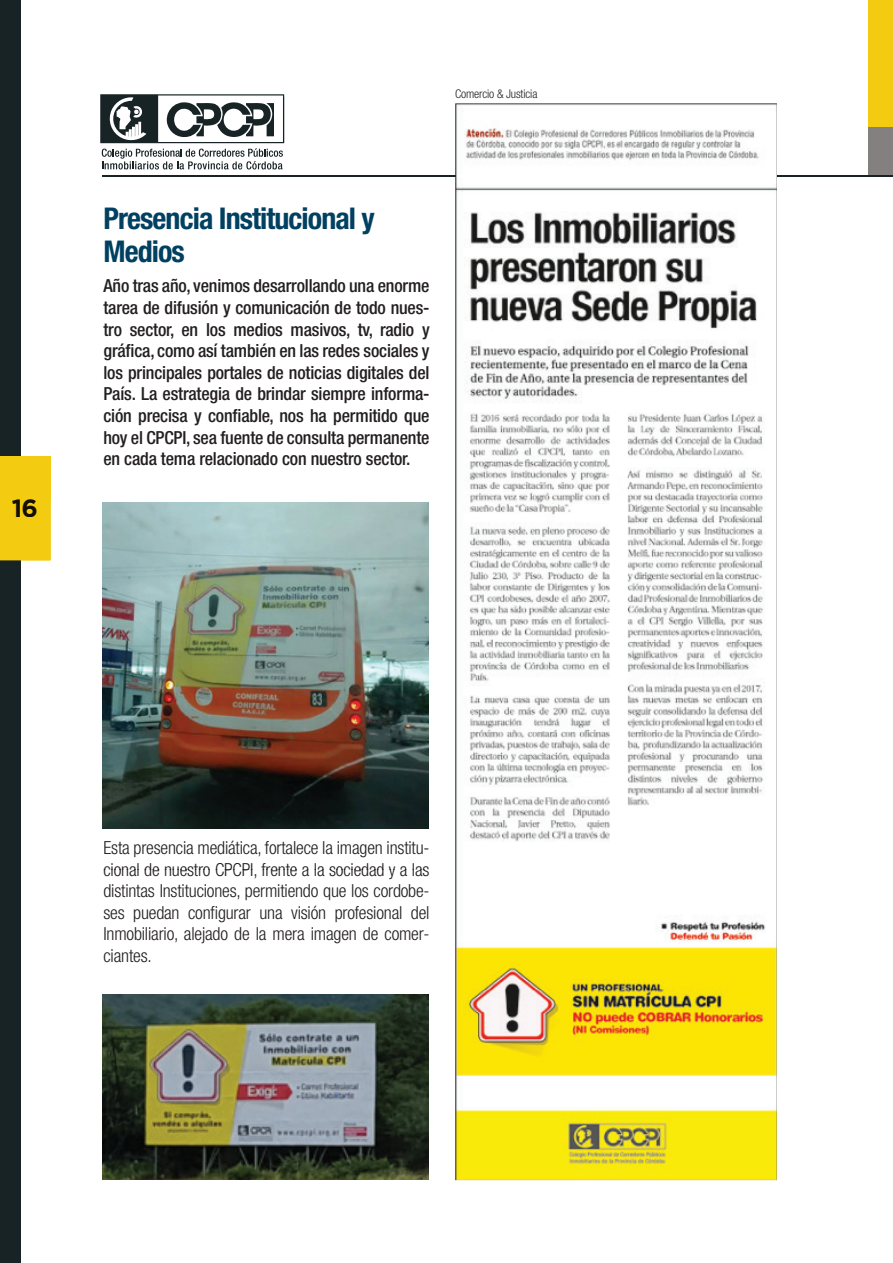
<style>
.page{position:relative;width:893px;height:1263px;background:#fff}
.page>*{position:absolute;margin:0;border:0;box-sizing:border-box;transform-origin:0 0}
.t1{font:700 condensed 30px/33px "Helvetica Neue LT Std";letter-spacing:-.03em;color:#004061}
.t2{font:700 24.9px "Gotham";color:#150f00}
.t3{font:500 condensed 18px/21.6px "Helvetica Neue LT Std";letter-spacing:-.01em;color:#231f20;text-align:justify}
.t4{font:300 condensed 18px/21.6px "Helvetica Neue LT Std";letter-spacing:-.01em;color:#231f20;text-align:justify}
.t5{font:300 condensed 12px "Helvetica Neue LT Std";letter-spacing:-.01em;color:#231f20}
</style>
<div class="page">
<div style="left:868px;top:0;width:25px;height:176px;background:#f3cc12"></div>
<div style="left:868px;top:127px;width:25px;height:49px;background:#858080"></div>
<div style="left:0;top:0;width:20px;height:1263px;background:#182326"></div>
<svg style="left:100px;top:94px;width:184px;height:75px"></svg>
<div style="left:0;top:456px;width:51px;height:104px;background:#f3cc12"></div>
<hr style="left:102px;top:175px;width:791px;height:2px;background:#182326">
<svg style="left:20px;top:502px;width:409px;height:367px"></svg>
<svg style="left:20px;top:502px;width:31px;height:58px"></svg>
<div style="left:12px;top:502px;width:24px;height:15px;background:#f3cc12"></div>
<div style="left:104px;top:841px;width:319px;height:16px;background:#fff"></div>
<div style="left:104px;top:862px;width:325px;height:7px;background:#fff"></div>
<img style="left:103px;top:503px;width:325px;height:325px">
<img style="left:103px;top:995px;width:325px;height:185px">
<img style="left:455px;top:103px;width:322px;height:1077px">
<img style="left:455px;top:175px;width:322px;height:2px">
<h2 class="t2" style="left:12px;top:491px;width:28px">16</h2>
<p class="t5" style="left:455px;top:87px;width:84px">Comercio &amp; Justicia</p>
<h1 class="t1" style="left:103px;top:202px;width:273px">Presencia Institucional y<br>Medios</h1>
<p class="t3" style="left:103px;top:275px;width:328px">Año tras año, venimos desarrollando una enorme tarea de difusión y comunicación de todo nues&shy;tro sector, en los medios masivos, tv, radio y gráfica, como así también en las redes sociales y los principales portales de noticias digitales del País. La estrategia de brindar siempre informa&shy;ción precisa y confiable, nos ha permitido que hoy el CPCPI, sea fuente de consulta permanente en cada tema relacionado con nuestro sector.</p>
<p class="t4" style="left:103px;top:837px;width:328px">Esta presencia mediática, fortalece la imagen institu&shy;cional de nuestro CPCPI, frente a la sociedad y a las</p>
<p class="t4" style="left:103px;top:880px;width:328px">distintas Instituciones, permitiendo que los cordobe&shy;ses puedan configurar una visión profesional del Inmobiliario, alejado de la mera imagen de comer&shy;ciantes.</p>
</div>
